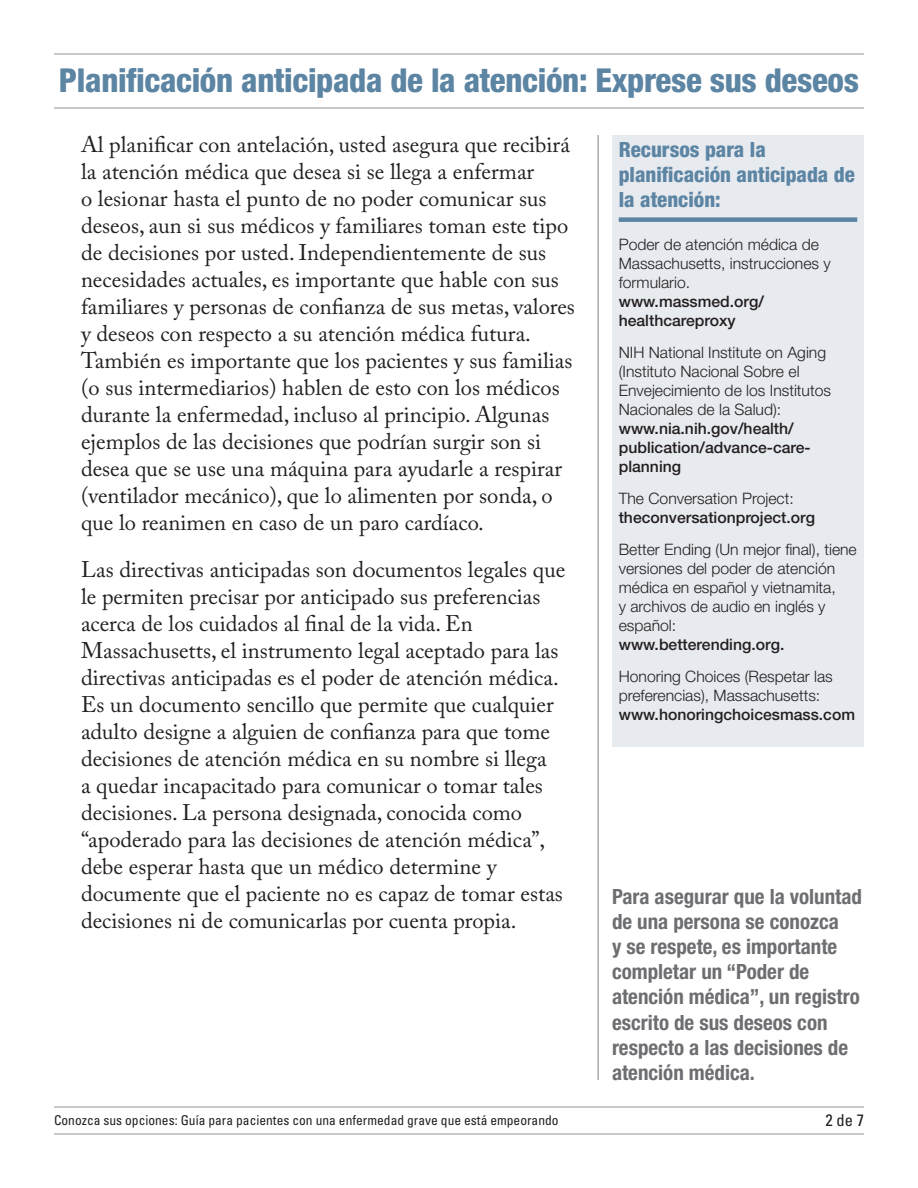
<style>
.page{position:relative;width:918px;height:1188px;background:#fff}
.page>*{position:absolute;margin:0;border:0;box-sizing:border-box;transform-origin:0 0}
.t1{font:800 condensed 33px "Helvetica Neue LT Std";letter-spacing:-.01em;color:#5c84a3}
.t2{font:22.5px/27px "Adobe Caslon Pro";color:#231f20}
.t3{font:700 condensed 21px/25.2px "Helvetica Neue LT Std";color:#6d6e71}
.t4{font:800 condensed 21px/25.2px "Helvetica Neue LT Std";color:#5c84a3}
.t5{font:condensed 16.5px "Univers LT Std";color:#231f20}
.t6{font:300 15.75px/18.9px "Helvetica Neue LT Std";color:#231f20}
.t7{font:500 15.75px/18.9px "Helvetica Neue LT Std";color:#231f20}
.t8{font:condensed 13.5px "Univers LT Std";color:#231f20}
</style>
<div class="page">
<hr style="left:54px;top:1107px;width:810px;height:1px;background:#939598">
<hr style="left:54px;top:1134px;width:810px;height:1px;background:#939598">
<hr style="left:598px;top:135px;width:1px;height:945px;background:#808285">
<div style="left:612px;top:135px;width:252px;height:611px;background:#e7eaef"></div>
<div style="left:619px;top:217px;width:238px;height:5px;background:#5c84a3"></div>
<hr style="left:54px;top:54px;width:810px;height:1px;background:#939598">
<hr style="left:54px;top:108px;width:810px;height:1px;background:#939598">
<h1 class="t1" style="left:59px;top:60px;width:802px">Planificación anticipada de la atención: Exprese sus deseos</h1>
<p class="t2" style="left:81px;top:130px;width:496px">Al planificar con antelación, usted asegura que recibirá la atención médica que desea si se llega a enfermar<br>o lesionar hasta el punto de no poder comunicar sus deseos, aun si sus médicos y familiares toman este tipo de decisiones por usted. Independientemente de sus necesidades actuales, es importante que hable con sus familiares y personas de confianza de sus metas, valores y deseos con respecto a su atención médica futura.<br>También es importante que los pacientes y sus familias (o sus intermediarios) hablen de esto con los médicos durante la enfermedad, incluso al principio. Algunas ejemplos de las decisiones que podrían surgir son si desea que se use una máquina para ayudarle a respirar (ventilador mecánico), que lo alimenten por sonda, o que lo reanimen en caso de un paro cardíaco.</p>
<p class="t2" style="left:81px;top:556px;width:486px">Las directivas anticipadas son documentos legales que le permiten precisar por anticipado sus preferencias acerca de los cuidados al final de la vida. En Massachusetts, el instrumento legal aceptado para las directivas anticipadas es el poder de atención médica.<br>Es un documento sencillo que permite que cualquier adulto designe a alguien de confianza para que tome decisiones de atención médica en su nombre si llega<br>a quedar incapacitado para comunicar o tomar tales decisiones. La persona designada, conocida como “apoderado para las decisiones de atención médica”, debe esperar hasta que un médico determine y documente que el paciente no es capaz de tomar estas decisiones ni de comunicarlas por cuenta propia.</p>
<p class="t4" style="left:619px;top:136px;width:238px">Recursos para la planificación anticipada de la atención:</p>
<p class="t6" style="left:619px;top:235px;width:214px">Poder de atención médica de<br>Massachusetts, instrucciones y formulario.</p>
<p class="t7" style="left:619px;top:292px;width:147px">www.massmed.org/ healthcareproxy</p>
<p class="t6" style="left:619px;top:343px;width:214px">NIH National Institute on Aging (Instituto Nacional Sobre el<br>Envejecimiento de los Institutos<br>Nacionales de la Salud):</p>
<p class="t7" style="left:619px;top:419px;width:194px">www.nia.nih.gov/health/ publication/advance-care&shy;planning</p>
<p class="t6" style="left:619px;top:489px;width:177px">The Conversation Project:</p>
<p class="t7" style="left:619px;top:508px;width:198px">theconversationproject.org</p>
<p class="t6" style="left:619px;top:540px;width:240px">Better Ending (Un mejor final), tiene versiones del poder de atención médica en español y vietnamita,<br>y archivos de audio en inglés y español:</p>
<p class="t7" style="left:619px;top:635px;width:167px">www.betterending.org.</p>
<p class="t6" style="left:619px;top:667px;width:216px">Honoring Choices (Respetar las preferencias), Massachusetts:</p>
<p class="t7" style="left:619px;top:705px;width:238px">www.honoringchoicesmass.com</p>
<p class="t3" style="left:612px;top:883px;width:252px">Para asegurar que la voluntad de una persona se conozca<br>y se respete, es importante completar un “Poder de atención médica”, un registro escrito de sus deseos con respecto a las decisiones de atención médica.</p>
<p class="t8" style="left:54px;top:1112px;width:506px">Conozca sus opciones: Guía para pacientes con una enfermedad grave que está empeorando</p>
<p class="t5" style="left:826px;top:1110px;width:40px">2 de 7</p>
</div>
